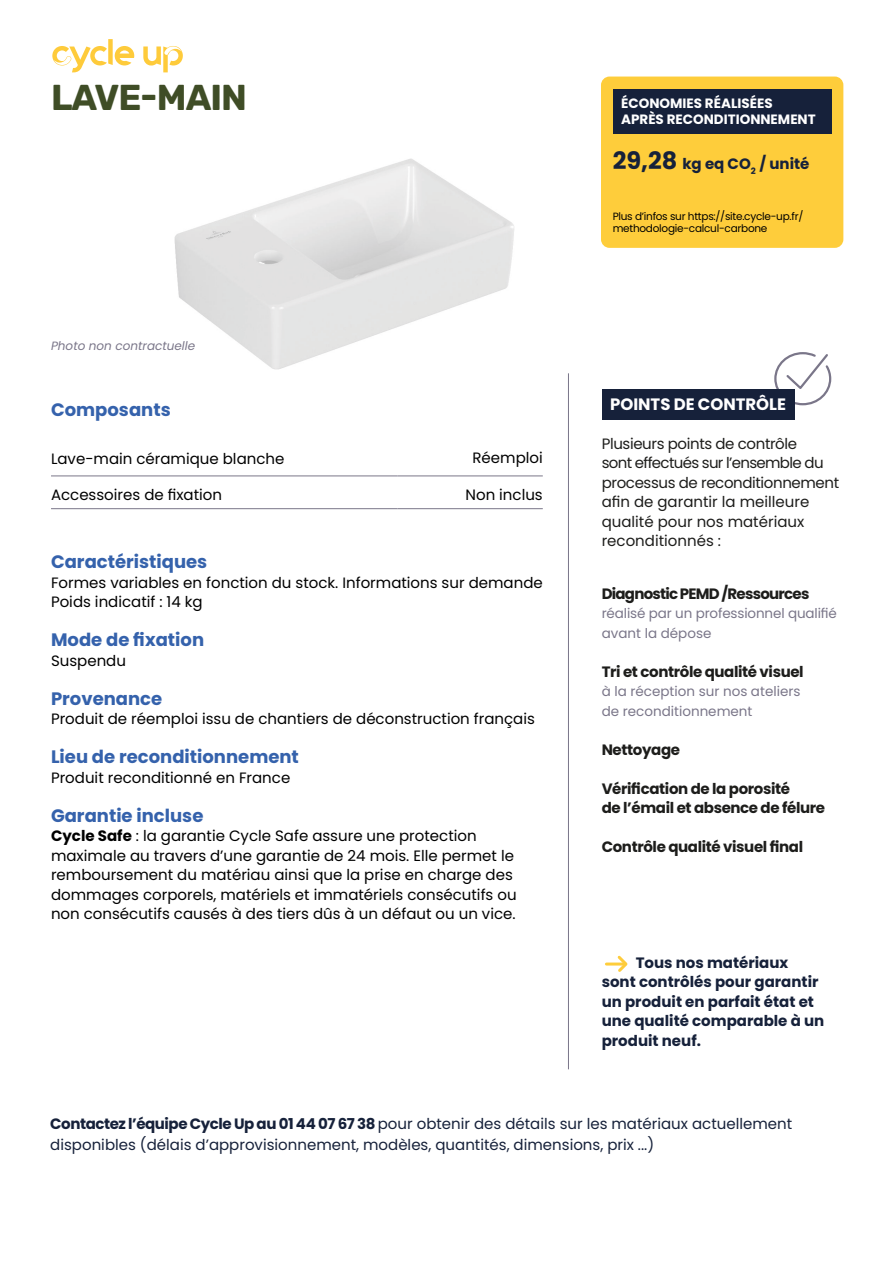
<style>
.page{position:relative;width:893px;height:1263px;background:#fff}
.page>*{position:absolute;margin:0;border:0;box-sizing:border-box;transform-origin:0 0}
.t1{font:700 36px "Rubik";letter-spacing:-.025em;color:#3f4d26}
.t2{font:700 18px "Poppins";color:#3562ac}
.t3{font:700 16.5px "Poppins";color:#fff}
.t4{font:15px/19.5px "Poppins";color:#000}
.t5{font:15px/21px "Poppins";color:#16213a}
.Style_de_paragraphe_1{font:15px/19.5px "Poppins";letter-spacing:-.025em;color:#1d1d1b}
.t6{font:700 15px/19.5px "Poppins";color:#16213a}
.t7{font:700 15px/19.5px "Poppins";letter-spacing:-.025em;color:#1d1d1b}
.t8{font:700 15px "Poppins";letter-spacing:-.05em;color:#1d1d1b}
.t9{font:13.5px/19.5px "Poppins";color:#7a7689}
.t10{font:700 13.5px "Poppins";color:#fff}
.t11{font:italic 12px "Poppins";color:#7a7689}
.Style_de_paragraphe_1-2{font:10.5px/12.6px "Poppins";letter-spacing:-.025em;color:#000}
.s1{font-weight:700}
.s2{font-size:24px}
</style>
<div class="page">
<img style="left:174px;top:158px;width:340px;height:212px">
<svg style="left:52px;top:39px;width:82px;height:33px"></svg>
<svg style="left:143px;top:46px;width:40px;height:26px"></svg>
<div style="left:601px;top:77px;width:242px;height:171px;background:#fecd3b;border-radius:9px"></div>
<div style="left:613px;top:90px;width:218px;height:44px;background:#16213a"></div>
<hr style="left:568px;top:373px;width:1px;height:696px;background:#7a7689">
<hr style="left:51px;top:475px;width:347px;height:1px;background:#7a7689">
<hr style="left:398px;top:475px;width:145px;height:1px;background:#7a7689">
<hr style="left:51px;top:508px;width:347px;height:1px;background:#7a7689">
<hr style="left:398px;top:508px;width:145px;height:1px;background:#7a7689">
<svg style="left:774px;top:352px;width:58px;height:54px"></svg>
<div style="left:602px;top:389px;width:193px;height:30px;background:#16213a"></div>
<hr style="left:606px;top:962px;width:19px;height:3px;background:#fecd3b">
<svg style="left:615px;top:955px;width:13px;height:17px"></svg>
<h1 class="t1" style="left:51px;top:78px;width:198px">LAVE-MAIN</h1>
<p class="t11" style="left:51px;top:339px;width:146px">Photo non contractuelle</p>
<h3 class="t2" style="left:51px;top:399px;width:121px">Composants</h3>
<h3 class="t4" style="left:51px;top:449px;width:235px">Lave-main céramique blanche</h3>
<h3 class="t4" style="left:472px;top:448px;width:72px">Réemploi</h3>
<h3 class="t4" style="left:51px;top:485px;width:172px">Accessoires de fixation</h3>
<h3 class="t4" style="left:465px;top:485px;width:79px">Non inclus</h3>
<h3 class="t2" style="left:51px;top:551px;width:158px">Caractéristiques</h3>
<h3 class="t4" style="left:51px;top:573px;width:493px">Formes variables en fonction du stock. Informations sur demande</h3>
<h3 class="t4" style="left:51px;top:592px;width:153px">Poids indicatif : 14 kg</h3>
<h3 class="t2" style="left:51px;top:629px;width:155px">Mode de fixation</h3>
<h3 class="t4" style="left:51px;top:651px;width:77px">Suspendu</h3>
<h3 class="t2" style="left:51px;top:688px;width:113px">Provenance</h3>
<h3 class="t4" style="left:51px;top:709px;width:485px">Produit de réemploi issu de chantiers de déconstruction français</h3>
<h3 class="t2" style="left:51px;top:746px;width:249px">Lieu de reconditionnement</h3>
<h3 class="t4" style="left:51px;top:768px;width:241px">Produit reconditionné en France</h3>
<h3 class="t2" style="left:51px;top:805px;width:154px">Garantie incluse</h3>
<h3 class="t4" style="left:51px;top:826px;width:467px"><span class="s1">Cycle Safe</span> : la garantie Cycle Safe assure une protection maximale au travers d’une garantie de 24 mois. Elle permet le remboursement du matériau ainsi que la prise en charge des dommages corporels, matériels et immatériels consécutifs ou non consécutifs causés à des tiers dûs à un défaut ou un vice.</h3>
<p class="t10" style="left:621px;top:95px;width:153px">ÉCONOMIES RÉALISÉES</p>
<p class="t10" style="left:621px;top:112px;width:196px">APRÈS RECONDITIONNEMENT</p>
<p class="t6" style="left:613px;top:154px;width:198px"><span class="s2">29,28</span> kg eq CO<sub>2</sub> / unité</p>
<p class="Style_de_paragraphe_1-2" style="left:613px;top:210px;width:192px">Plus d’infos sur https://site.cycle-up.fr/ methodologie-calcul-carbone</p>
<p class="t3" style="left:610px;top:395px;width:177px">POINTS DE CONTRÔLE</p>
<p class="Style_de_paragraphe_1" style="left:602px;top:434px;width:239px">Plusieurs points de contrôle<br>sont effectués sur l’ensemble du processus de reconditionnement afin de garantir la meilleure qualité pour nos matériaux reconditionnés :</p>
<p class="t8" style="left:602px;top:585px;width:209px">Diagnostic PEMD /Ressources</p>
<p class="t9" style="left:602px;top:604px;width:237px">réalisé par un professionnel qualifié avant la dépose</p>
<p class="t7" style="left:602px;top:662px;width:203px">Tri et contrôle qualité visuel</p>
<p class="t9" style="left:602px;top:682px;width:200px">à la réception sur nos ateliers de reconditionnement</p>
<p class="t7" style="left:602px;top:740px;width:80px">Nettoyage</p>
<p class="t7" style="left:602px;top:779px;width:225px">Vérification de la porosité<br>de l’émail et absence de félure</p>
<p class="t7" style="left:602px;top:837px;width:203px">Contrôle qualité visuel final</p>
<p class="t6" style="left:602px;top:953px;width:224px;text-indent:34px">Tous nos matériaux sont contrôlés pour garantir un produit en parfait état et une qualité comparable à un produit neuf.</p>
<p class="t5" style="left:50px;top:1113px;width:743px"><span class="s1">Contactez l’équipe Cycle Up au 01 44 07 67 38</span> pour obtenir des détails sur les matériaux actuellement disponibles (délais d’approvisionnement, modèles, quantités, dimensions, prix ...)</p>
</div>
